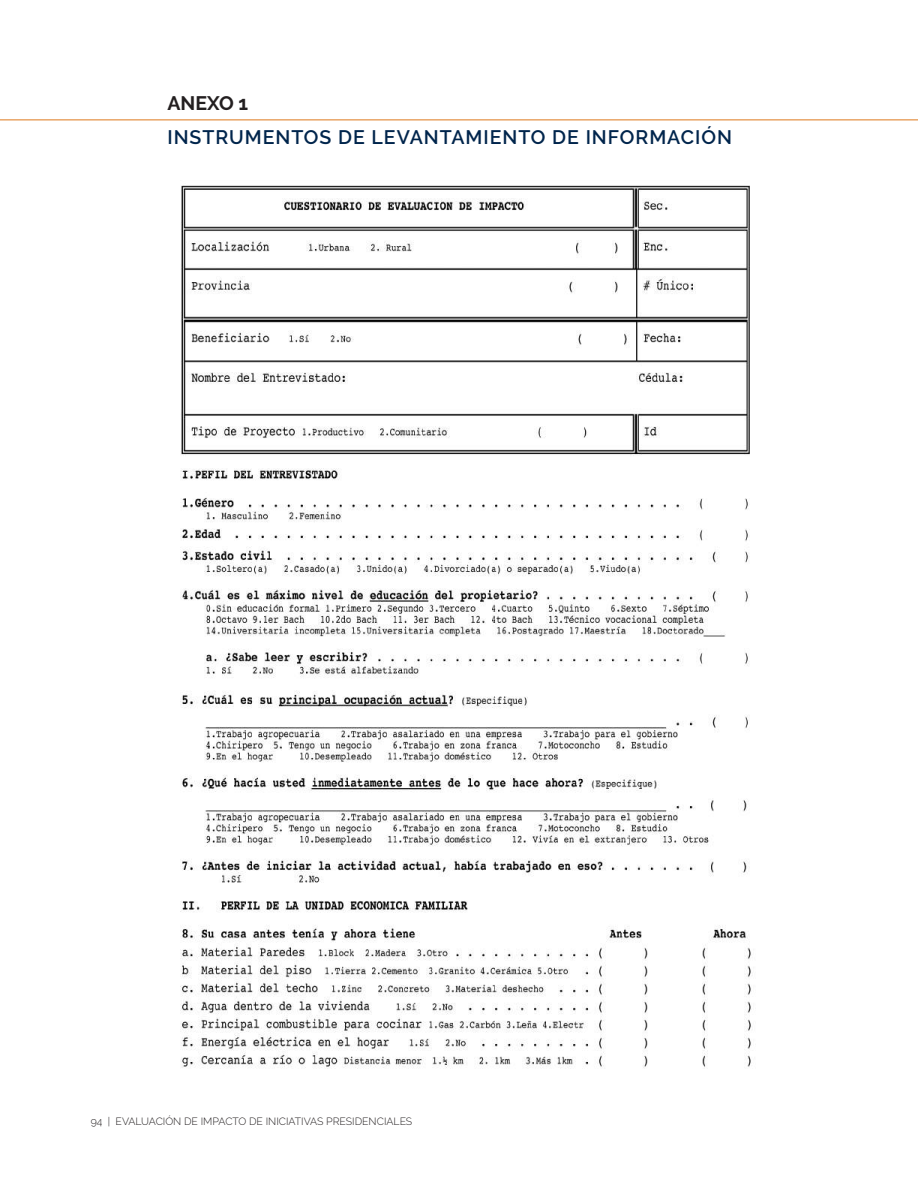
<style>
.page{position:relative;width:918px;height:1188px;background:#fff}
.page>*{position:absolute;margin:0;border:0;box-sizing:border-box;transform-origin:0 0}
.t1{font:600 19.5px "Raleway";letter-spacing:.05em;color:#00254c}
.t2{font:700 19.5px "Raleway";color:#231f20}
.t3{font:300 10.5px "Raleway";color:#231f20}
</style>
<div class="page">
<img style="left:180px;top:185px;width:571px;height:884px">
<hr style="left:0;top:120px;width:918px;height:1px;background:#de791b">
<h1 class="t2" style="left:167px;top:92px;width:82px">ANEXO 1</h1>
<h1 class="t1" style="left:167px;top:126px;width:566px">INSTRUMENTOS DE LEVANTAMIENTO DE INFORMACIÓN</h1>
<p class="t3" style="left:91px;top:1115px;width:323px">94 | EVALUACIÓN DE IMPACTO DE INICIATIVAS PRESIDENCIALES</p>
</div>
